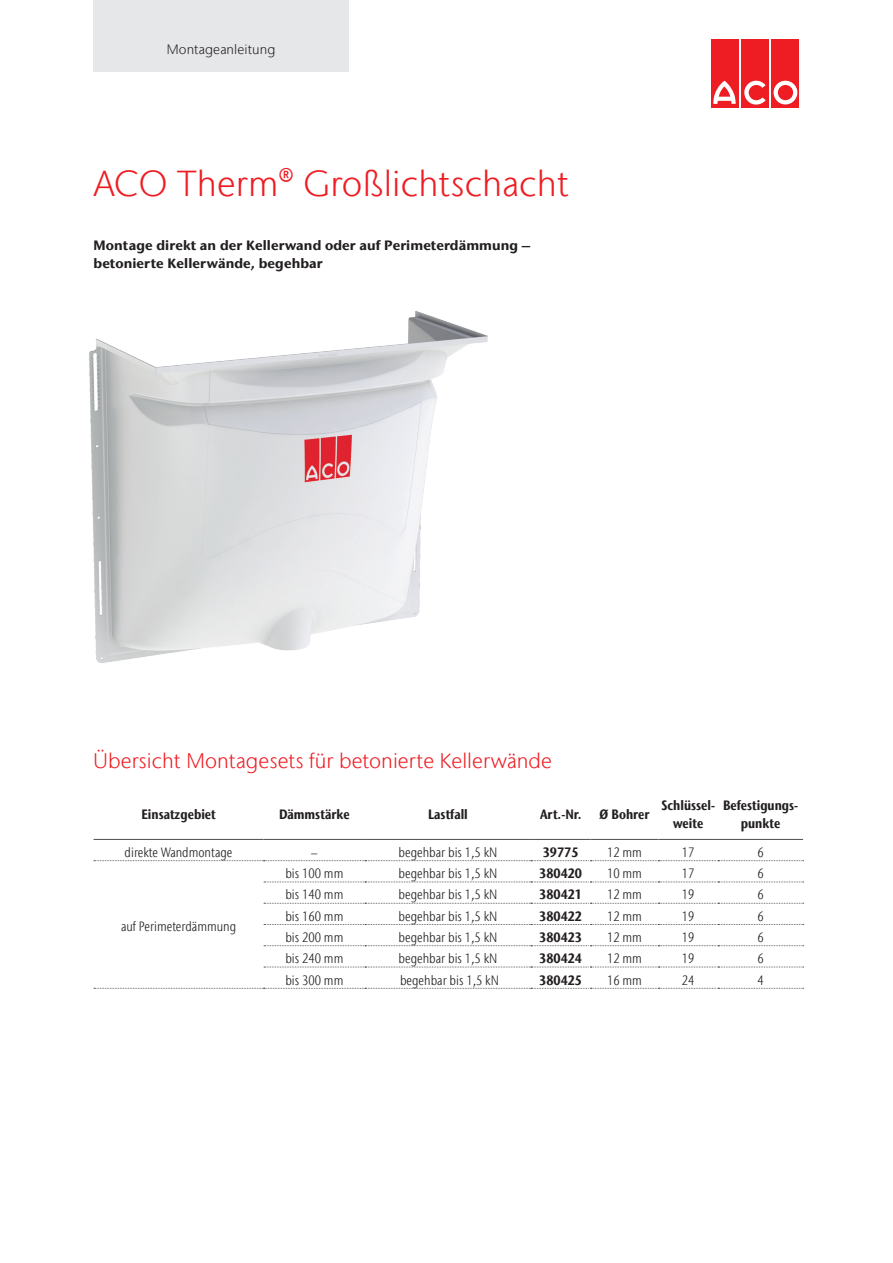
<style>
.page{position:relative;width:893px;height:1263px;background:#fff}
.page>*{position:absolute;margin:0;border:0;box-sizing:border-box;transform-origin:0 0}
.Heading{font:300 36px "Stone Sans IIITC Com";letter-spacing:.005em;color:#ee1d23}
.Intermediate_heading{font:300 21px "Stone Sans IIITC Com";letter-spacing:.005em;color:#ee1d23}
.Text{font:300 condensed 13.5px "Stone Sans IIITC Com";color:#231f20}
.X-axis{font:700 condensed 13.5px/17.9px "Stone Sans IIITC Com";color:#231f20;text-align:center}
.Subheadline{font:700 13.5px/17.9px "Stone Sans IIITC Com";letter-spacing:.005em;color:#231f20}
.Body_copy{font:300 13.5px "Stone Sans IIITC Com";letter-spacing:.005em;color:#231f20}
</style>
<div class="page">
<div style="left:94px;top:0;width:255px;height:71px;background:#e6e7e9"></div>
<div style="left:710px;top:39px;width:28px;height:68px;background:#ee1d23"></div>
<div style="left:741px;top:39px;width:28px;height:68px;background:#ee1d23"></div>
<div style="left:771px;top:39px;width:28px;height:68px;background:#ee1d23"></div>
<svg style="left:713px;top:81px;width:23px;height:23px"></svg>
<svg style="left:744px;top:81px;width:22px;height:24px"></svg>
<svg style="left:774px;top:81px;width:23px;height:23px"></svg>
<svg style="left:94px;top:860px;width:710px;height:1px"></svg>
<svg style="left:264px;top:881px;width:540px;height:1px"></svg>
<svg style="left:264px;top:903px;width:540px;height:1px"></svg>
<svg style="left:264px;top:924px;width:540px;height:1px"></svg>
<svg style="left:264px;top:945px;width:540px;height:1px"></svg>
<svg style="left:264px;top:967px;width:540px;height:1px"></svg>
<svg style="left:94px;top:988px;width:710px;height:1px"></svg>
<hr style="left:94px;top:839px;width:170px;height:1px;background:#57585a">
<hr style="left:264px;top:839px;width:101px;height:1px;background:#57585a">
<hr style="left:365px;top:839px;width:166px;height:1px;background:#57585a">
<hr style="left:531px;top:839px;width:59px;height:1px;background:#57585a">
<hr style="left:590px;top:839px;width:68px;height:1px;background:#57585a">
<hr style="left:658px;top:839px;width:60px;height:1px;background:#57585a">
<hr style="left:718px;top:839px;width:85px;height:1px;background:#57585a">
<img style="left:89px;top:311px;width:399px;height:352px">
<p class="Body_copy" style="left:167px;top:41px;width:110px">Montageanleitung</p>
<p class="Heading" style="left:94px;top:162px;width:477px">ACO Therm® Großlichtschacht</p>
<p class="Subheadline" style="left:94px;top:236px;width:438px">Montage direkt an der Kellerwand oder auf Perimeterdämmung – betonierte Kellerwände, begehbar</p>
<p class="Intermediate_heading" style="left:94px;top:748px;width:460px">Übersicht Montagesets für betonierte Kellerwände</p>
<p class="X-axis" style="left:141px;top:805px;width:76px">Einsatzgebiet</p>
<p class="X-axis" style="left:279px;top:805px;width:72px">Dämmstärke</p>
<p class="X-axis" style="left:428px;top:805px;width:41px">Lastfall</p>
<p class="X-axis" style="left:540px;top:805px;width:43px">Art.-Nr.</p>
<p class="X-axis" style="left:599px;top:805px;width:51px">Ø Bohrer</p>
<p class="X-axis" style="left:661px;top:796px;width:55px">Schlüssel&shy;weite</p>
<p class="X-axis" style="left:723px;top:796px;width:77px">Befestigungs&shy;punkte</p>
<p class="Text" style="left:125px;top:844px;width:109px">direkte Wandmontage</p>
<p class="Text" style="left:311px;top:844px;width:8px">–</p>
<p class="Text" style="left:399px;top:844px;width:100px">begehbar bis 1,5 kN</p>
<p class="X-axis" style="left:543px;top:843px;width:37px">39775</p>
<p class="Text" style="left:607px;top:844px;width:36px">12 mm</p>
<p class="Text" style="left:682px;top:844px;width:14px">17</p>
<p class="Text" style="left:757px;top:844px;width:8px">6</p>
<p class="Text" style="left:121px;top:918px;width:116px">auf Perimeterdämmung</p>
<p class="Text" style="left:285px;top:865px;width:59px">bis 100 mm</p>
<p class="Text" style="left:399px;top:865px;width:100px">begehbar bis 1,5 kN</p>
<p class="X-axis" style="left:539px;top:864px;width:44px">380420</p>
<p class="Text" style="left:607px;top:865px;width:36px">10 mm</p>
<p class="Text" style="left:682px;top:865px;width:14px">17</p>
<p class="Text" style="left:757px;top:865px;width:8px">6</p>
<p class="Text" style="left:285px;top:886px;width:59px">bis 140 mm</p>
<p class="Text" style="left:399px;top:886px;width:100px">begehbar bis 1,5 kN</p>
<p class="X-axis" style="left:539px;top:885px;width:44px">380421</p>
<p class="Text" style="left:607px;top:886px;width:36px">12 mm</p>
<p class="Text" style="left:682px;top:886px;width:14px">19</p>
<p class="Text" style="left:757px;top:886px;width:8px">6</p>
<p class="Text" style="left:285px;top:908px;width:59px">bis 160 mm</p>
<p class="Text" style="left:399px;top:908px;width:100px">begehbar bis 1,5 kN</p>
<p class="X-axis" style="left:539px;top:907px;width:44px">380422</p>
<p class="Text" style="left:607px;top:908px;width:36px">12 mm</p>
<p class="Text" style="left:682px;top:908px;width:14px">19</p>
<p class="Text" style="left:757px;top:908px;width:8px">6</p>
<p class="Text" style="left:285px;top:929px;width:59px">bis 200 mm</p>
<p class="Text" style="left:399px;top:929px;width:100px">begehbar bis 1,5 kN</p>
<p class="X-axis" style="left:539px;top:928px;width:44px">380423</p>
<p class="Text" style="left:607px;top:929px;width:36px">12 mm</p>
<p class="Text" style="left:682px;top:929px;width:14px">19</p>
<p class="Text" style="left:757px;top:929px;width:8px">6</p>
<p class="Text" style="left:285px;top:950px;width:59px">bis 240 mm</p>
<p class="Text" style="left:399px;top:950px;width:100px">begehbar bis 1,5 kN</p>
<p class="X-axis" style="left:539px;top:949px;width:44px">380424</p>
<p class="Text" style="left:607px;top:950px;width:36px">12 mm</p>
<p class="Text" style="left:682px;top:950px;width:14px">19</p>
<p class="Text" style="left:757px;top:950px;width:8px">6</p>
<p class="Text" style="left:285px;top:971px;width:59px">bis 300 mm</p>
<p class="Text" style="left:400px;top:971px;width:100px">begehbar bis 1,5 kN</p>
<p class="X-axis" style="left:539px;top:970px;width:44px">380425</p>
<p class="Text" style="left:607px;top:971px;width:36px">16 mm</p>
<p class="Text" style="left:682px;top:971px;width:14px">24</p>
<p class="Text" style="left:757px;top:971px;width:8px">4</p>
</div>
